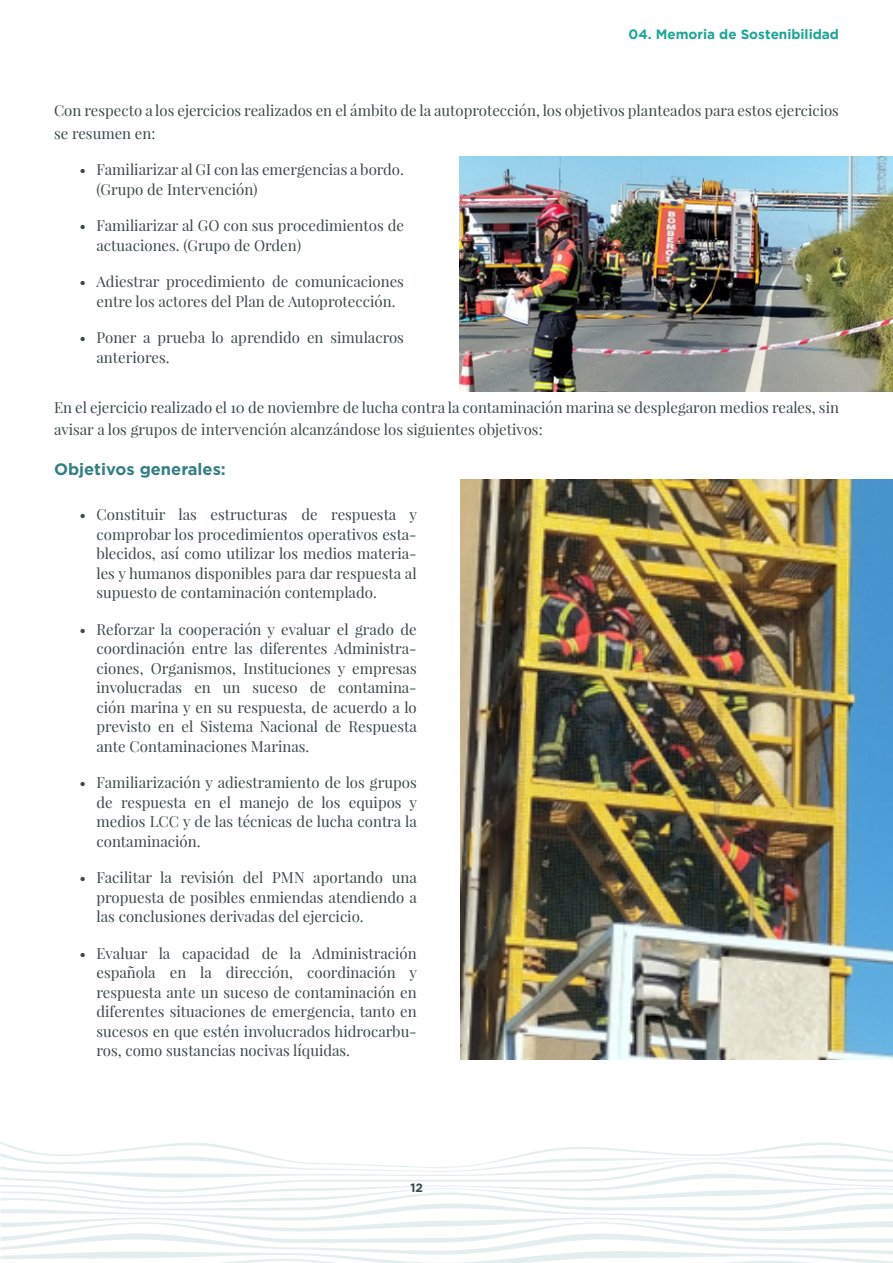
<style>
.page{position:relative;width:893px;height:1263px;background:#fff}
.page>*{position:absolute;margin:0;border:0;box-sizing:border-box;transform-origin:0 0}
.Titulo_5{font:700 16.5px "Gotham Pro";color:#347e84}
.Texto{font:15px/19.5px "Playfair Display";color:#3c4748}
.t1{font:700 13.5px "Gotham";color:#1da695}
.t2{font:700 12px "Gotham Pro";color:#3c4748}
</style>
<div class="page">
<svg style="left:0;top:1142px;width:893px;height:121px"></svg>
<img style="left:460px;top:156px;width:433px;height:235px">
<img style="left:460px;top:479px;width:433px;height:580px">
<p class="t1" style="left:629px;top:26px;width:212px">04. Memoria de Sostenibilidad</p>
<p class="Texto" style="left:54px;top:99px;width:786px;line-height:22.5px">Con respecto a los ejercicios realizados en el ámbito de la autoprotección, los objetivos planteados para estos ejercicios se resumen en:</p>
<p class="Texto" style="left:97px;top:160px;width:309px;text-indent:-17px">• Familiarizar al GI con las emergencias a bordo. (Grupo de Intervención)</p>
<p class="Texto" style="left:97px;top:216px;width:309px;text-indent:-17px">• Familiarizar al GO con sus procedimientos de actuaciones. (Grupo de Orden)</p>
<p class="Texto" style="left:80px;top:272px;width:326px;text-align:center">• Adiestrar procedimiento de comunicaciones entre los actores del Plan de Autoprotección.</p>
<p class="Texto" style="left:97px;top:328px;width:309px;text-indent:-17px">• Poner a prueba lo aprendido en simulacros anteriores.</p>
<p class="Texto" style="left:54px;top:396px;width:786px;line-height:22.5px">En el ejercicio realizado el 10 de noviembre de lucha contra la contaminación marina se desplegaron medios reales, sin avisar a los grupos de intervención alcanzándose los siguientes objetivos:</p>
<p class="Titulo_5" style="left:54px;top:460px;width:173px">Objetivos generales:</p>
<p class="Texto" style="left:97px;top:505px;width:322px;text-align:justify;text-indent:-17px">• Constituir las estructuras de respuesta y comprobar los procedimientos operativos esta&shy;blecidos, así como utilizar los medios materia&shy;les y humanos disponibles para dar respuesta al supuesto de contaminación contemplado.</p>
<p class="Texto" style="left:97px;top:619px;width:322px;text-align:justify;text-indent:-17px">• Reforzar la cooperación y evaluar el grado de coordinación entre las diferentes Administra&shy;ciones, Organismos, Instituciones y empresas involucradas en un suceso de contamina&shy;ción marina y en su respuesta, de acuerdo a lo previsto en el Sistema Nacional de Respuesta ante Contaminaciones Marinas.</p>
<p class="Texto" style="left:97px;top:773px;width:322px;text-align:justify;text-indent:-17px">• Familiarización y adiestramiento de los grupos de respuesta en el manejo de los equipos y medios LCC y de las técnicas de lucha contra la contaminación.</p>
<p class="Texto" style="left:97px;top:868px;width:322px;text-align:justify;text-indent:-17px">• Facilitar la revisión del PMN aportando una propuesta de posibles enmiendas atendiendo a las conclusiones derivadas del ejercicio.</p>
<p class="Texto" style="left:97px;top:943px;width:322px;text-align:justify;text-indent:-17px">• Evaluar la capacidad de la Administración española en la dirección, coordinación y respuesta ante un suceso de contaminación en diferentes situaciones de emergencia, tanto en sucesos en que estén involucrados hidrocarbu&shy;ros, como sustancias nocivas líquidas.</p>
<p class="t2" style="left:410px;top:1180px;width:14px">12</p>
</div>
